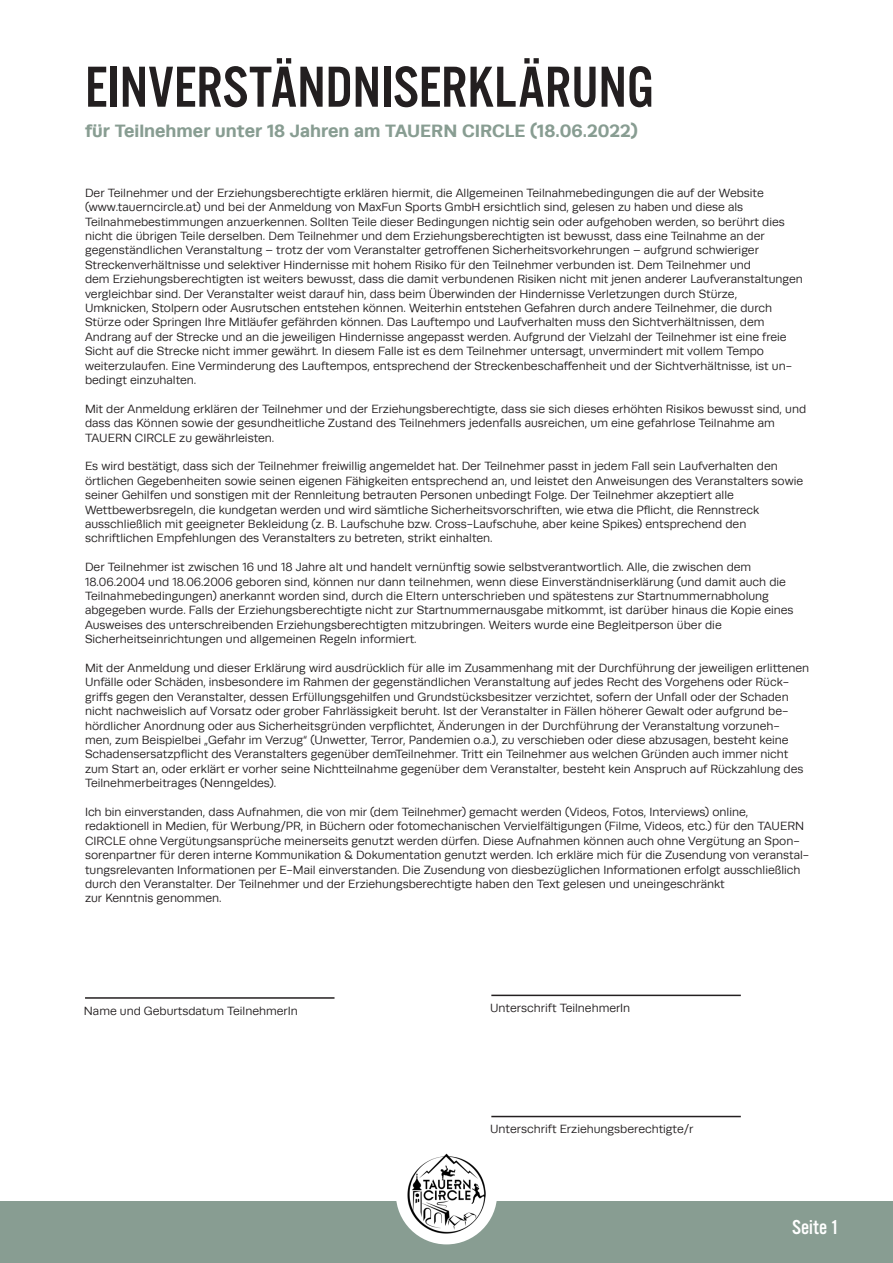
<style>
.page{position:relative;width:893px;height:1263px;background:#fff}
.page>*{position:absolute;margin:0;border:0;box-sizing:border-box;transform-origin:0 0}
.t1{font:60px "Alternate Got No 3 D";color:#231f20}
.t2{font:21px "Alternate Got No 3 D";color:#231f20}
.t3{font:21px "Alternate Got No 3 D";color:#fff}
.t4{font:700 18px "Runda W00";color:#889d92}
.t5{font:12px/14.4px "Runda W00";color:#231f20}
</style>
<div class="page">
<div style="left:0;top:1201px;width:893px;height:62px;background:#889d92"></div>
<div style="left:396px;top:1143px;width:101px;height:101px;background:#fff;border-radius:50%"></div>
<img style="left:407px;top:1154px;width:78px;height:80px">
<hr style="left:450px;top:1201px;width:20px;height:4px;background:#fff">
<hr style="left:85px;top:997px;width:249px;height:2px;background:#231f20">
<hr style="left:491px;top:995px;width:250px;height:1px;background:#231f20">
<hr style="left:491px;top:1116px;width:250px;height:1px;background:#231f20">
<h2 class="t2" style="left:55px;top:53px;width:266px">ALLGEMEINE GESCHÄFTSBEDINGUNGEN</h2>
<p class="t1" style="left:85px;top:56px;width:570px">EINVERSTÄNDNISERKLÄRUNG</p>
<h1 class="t4" style="left:85px;top:120px;width:554px">für Teilnehmer unter 18 Jahren am TAUERN CIRCLE (18.06.2022)</h1>
<p class="t5" style="left:85px;top:186px;width:680px">Der Teilnehmer und der Erziehungsberechtigte erklären hiermit, die Allgemeinen Teilnahmebedingungen die auf der Website</p>
<p class="t5" style="left:85px;top:200px;width:660px">(www.tauerncircle.at) und bei der Anmeldung von MaxFun Sports GmbH ersichtlich sind, gelesen zu haben und diese als</p>
<p class="t5" style="left:85px;top:214px;width:701px">Teilnahmebestimmungen anzuerkennen. Sollten Teile dieser Bedingungen nichtig sein oder aufgehoben werden, so berührt dies nicht die übrigen Teile derselben. Dem Teilnehmer und dem Erziehungsberechtigten ist bewusst, dass eine Teilnahme an der</p>
<p class="t5" style="left:85px;top:243px;width:675px">gegenständlichen Veranstaltung – trotz der vom Veranstalter getroffenen Sicherheitsvorkehrungen – aufgrund schwieriger</p>
<p class="t5" style="left:85px;top:258px;width:667px">Streckenverhältnisse und selektiver Hindernisse mit hohem Risiko für den Teilnehmer verbunden ist. Dem Teilnehmer und</p>
<p class="t5" style="left:85px;top:272px;width:719px">dem Erziehungsberechtigten ist weiters bewusst, dass die damit verbundenen Risiken nicht mit jenen anderer Laufveranstaltungen vergleichbar sind. Der Veranstalter weist darauf hin, dass beim Überwinden der Hindernisse Verletzungen durch Stürze,</p>
<p class="t5" style="left:85px;top:301px;width:689px">Umknicken, Stolpern oder Ausrutschen entstehen können. Weiterhin entstehen Gefahren durch andere Teilnehmer, die durch</p>
<p class="t5" style="left:85px;top:315px;width:681px">Stürze oder Springen Ihre Mitläufer gefährden können. Das Lauftempo und Laufverhalten muss den Sichtverhältnissen, dem</p>
<p class="t5" style="left:85px;top:330px;width:703px">Andrang auf der Strecke und an die jeweiligen Hindernisse angepasst werden. Aufgrund der Vielzahl der Teilnehmer ist eine freie<br>Sicht auf die Strecke nicht immer gewährt. In diesem Falle ist es dem Teilnehmer untersagt, unvermindert mit vollem Tempo</p>
<p class="t5" style="left:85px;top:358px;width:708px">weiterzulaufen. Eine Verminderung des Lauftempos, entsprechend der Streckenbeschaffenheit und der Sichtverhältnisse, ist un&shy;bedingt einzuhalten.</p>
<p class="t5" style="left:85px;top:402px;width:723px">Mit der Anmeldung erklären der Teilnehmer und der Erziehungsberechtigte, dass sie sich dieses erhöhten Risikos bewusst sind, und dass das Können sowie der gesundheitliche Zustand des Teilnehmers jedenfalls ausreichen, um eine gefahrlose Teilnahme am</p>
<p class="t5" style="left:85px;top:430px;width:191px">TAUERN CIRCLE zu gewährleisten.</p>
<p class="t5" style="left:85px;top:459px;width:694px">Es wird bestätigt, dass sich der Teilnehmer freiwillig angemeldet hat. Der Teilnehmer passt in jedem Fall sein Laufverhalten den</p>
<p class="t5" style="left:85px;top:474px;width:720px">örtlichen Gegebenheiten sowie seinen eigenen Fähigkeiten entsprechend an, und leistet den Anweisungen des Veranstalters sowie seiner Gehilfen und sonstigen mit der Rennleitung betrauten Personen unbedingt Folge. Der Teilnehmer akzeptiert alle</p>
<p class="t5" style="left:85px;top:502px;width:676px">Wettbewerbsregeln, die kundgetan werden und wird sämtliche Sicherheitsvorschriften, wie etwa die Pflicht, die Rennstreck</p>
<p class="t5" style="left:85px;top:517px;width:663px">ausschließlich mit geeigneter Bekleidung (z. B. Laufschuhe bzw. Cross-Laufschuhe, aber keine Spikes) entsprechend den</p>
<p class="t5" style="left:85px;top:531px;width:409px">schriftlichen Empfehlungen des Veranstalters zu betreten, strikt einhalten.</p>
<p class="t5" style="left:85px;top:560px;width:702px">Der Teilnehmer ist zwischen 16 und 18 Jahre alt und handelt vernünftig sowie selbstverantwortlich. Alle, die zwischen dem<br>18.06.2004 und 18.06.2006 geboren sind, können nur dann teilnehmen, wenn diese Einverständniserklärung (und damit auch die<br>Teilnahmebedingungen) anerkannt worden sind, durch die Eltern unterschrieben und spätestens zur Startnummernabholung</p>
<p class="t5" style="left:85px;top:603px;width:710px">abgegeben wurde. Falls der Erziehungsberechtigte nicht zur Startnummernausgabe mitkommt, ist darüber hinaus die Kopie eines<br>Ausweises des unterschreibenden Erziehungsberechtigten mitzubringen. Weiters wurde eine Begleitperson über die</p>
<p class="t5" style="left:85px;top:632px;width:333px">Sicherheitseinrichtungen und allgemeinen Regeln informiert.</p>
<p class="t5" style="left:85px;top:661px;width:726px">Mit der Anmeldung und dieser Erklärung wird ausdrücklich für alle im Zusammenhang mit der Durchführung der jeweiligen erlittenen Unfälle oder Schäden, insbesondere im Rahmen der gegenständlichen Veranstaltung auf jedes Recht des Vorgehens oder Rück&shy;griffs gegen den Veranstalter, dessen Erfüllungsgehilfen und Grundstücksbesitzer verzichtet, sofern der Unfall oder der Schaden nicht nachweislich auf Vorsatz oder grober Fahrlässigkeit beruht. Ist der Veranstalter in Fällen höherer Gewalt oder aufgrund be&shy;hördlicher Anordnung oder aus Sicherheitsgründen verpflichtet, Änderungen in der Durchführung der Veranstaltung vorzuneh&shy;men, zum Beispielbei „Gefahr im Verzug“ (Unwetter, Terror, Pandemien o.a.), zu verschieben oder diese abzusagen, besteht keine Schadensersatzpflicht des Veranstalters gegenüber demTeilnehmer. Tritt ein Teilnehmer aus welchen Gründen auch immer nicht zum Start an, oder erklärt er vorher seine Nichtteilnahme gegenüber dem Veranstalter, besteht kein Anspruch auf Rückzahlung des Teilnehmerbeitrages (Nenngeldes).</p>
<p class="t5" style="left:85px;top:805px;width:665px">Ich bin einverstanden, dass Aufnahmen, die von mir (dem Teilnehmer) gemacht werden (Videos, Fotos, Interviews) online,</p>
<p class="t5" style="left:85px;top:819px;width:726px">redaktionell in Medien, für Werbung/PR, in Büchern oder fotomechanischen Vervielfältigungen (Filme, Videos, etc.) für den TAUERN CIRCLE ohne Vergütungsansprüche meinerseits genutzt werden dürfen. Diese Aufnahmen können auch ohne Vergütung an Spon&shy;sorenpartner für deren interne Kommunikation &amp; Dokumentation genutzt werden. Ich erkläre mich für die Zusendung von veranstal&shy;tungsrelevanten Informationen per E-Mail einverstanden. Die Zusendung von diesbezüglichen Informationen erfolgt ausschließlich durch den Veranstalter. Der Teilnehmer und der Erziehungsberechtigte haben den Text gelesen und uneingeschränkt</p>
<p class="t5" style="left:85px;top:891px;width:138px">zur Kenntnis genommen.</p>
<p class="t5" style="left:84px;top:1003px;width:215px">Name und Geburtsdatum TeilnehmerIn</p>
<p class="t5" style="left:490px;top:1001px;width:141px">Unterschrift TeilnehmerIn</p>
<p class="t5" style="left:490px;top:1122px;width:205px">Unterschrift Erziehungsberechtigte/r</p>
<h2 class="t3" style="left:792px;top:1217px;width:48px">Seite 1</h2>
</div>
